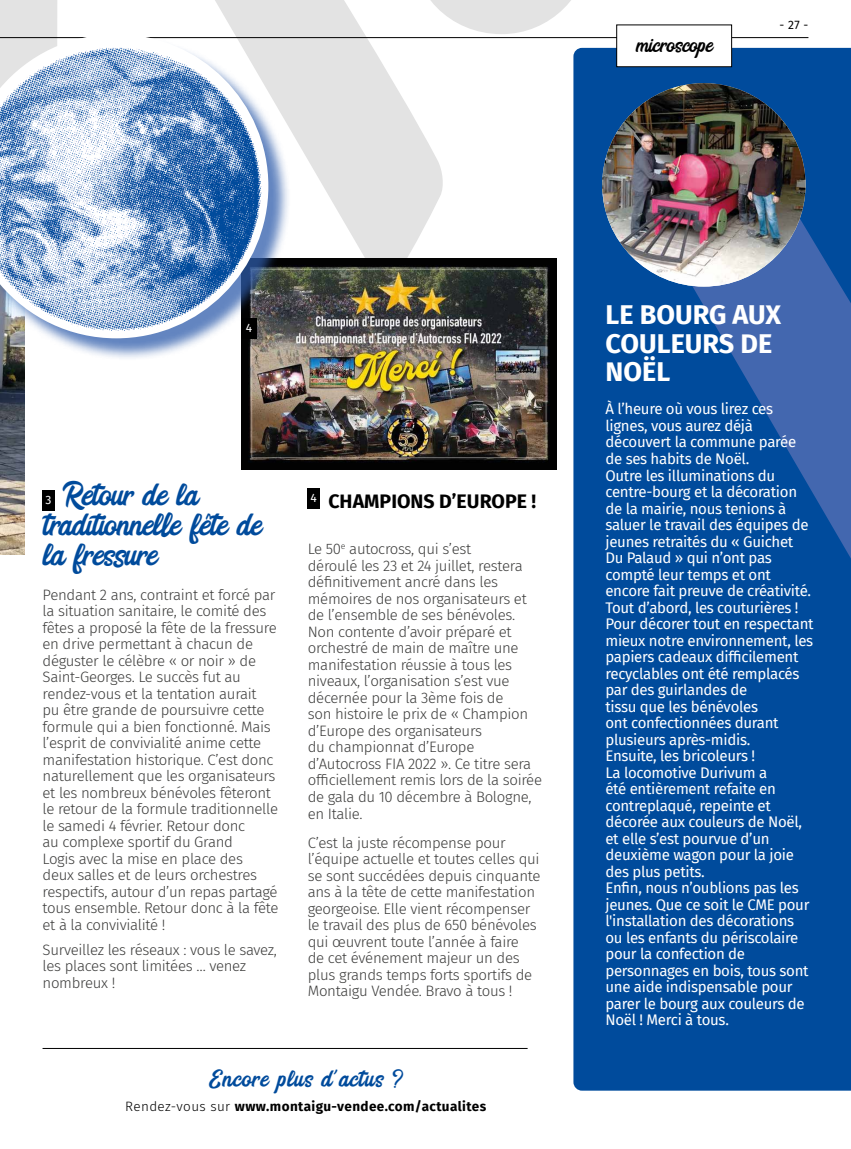
<style>
.page{position:relative;width:851px;height:1149px;background:#fff}
.page>*{position:absolute;margin:0;border:0;box-sizing:border-box;transform-origin:0 0}
.t1{font:39px/30px "Bring Heart";letter-spacing:-.01em;color:#004b9c}
.t2{font:28.8px "Bring Heart";letter-spacing:.03em;color:#004b9c}
.t3{font:700 27px/28.5px "Fira Sans";color:#fff}
.t4{font:25.5px "Bring Heart";color:#000}
.t5{font:700 19.5px "Fira Sans";color:#000}
.t6{font:300 15px/16.5px "Fira Sans";letter-spacing:-.02em;color:#3c3c3b}
.t7{font:15px/16.5px "Fira Sans";letter-spacing:-.02em;color:#fff}
.t8{font:700 13.5px "Fira Sans";letter-spacing:.03em;color:#000}
.t9{font:12px "Fira Sans";color:#000}
.t10{font:12px "Fira Sans";color:#fff}
.s1{font-weight:300}
</style>
<div class="page">
<svg style="left:215px;top:0;width:229px;height:258px;fill:#e3e3e3"></svg>
<img style="left:241px;top:258px;width:315px;height:211px">
<div style="left:0;top:0;width:57px;height:34px;background:#e3e3e3"></div>
<img style="left:0;top:361px;width:24px;height:193px">
<hr style="left:0;top:37px;width:808px;height:1px;background:#000">
<div style="left:573px;top:48px;width:277px;height:1042px;background:#004b9c"></div>
<svg style="left:611px;top:135px;width:239px;height:465px;fill:#004b9c"></svg>
<hr style="left:43px;top:1047px;width:484px;height:1px;background:#000">
<div style="left:616px;top:25px;width:115px;height:42px;background:#fff"></div>
<div style="left:616px;top:25px;width:115px;height:42px;border:1px solid #000"></div>
<div style="left:308px;top:488px;width:12px;height:20px;background:#000"></div>
<div style="left:43px;top:489px;width:12px;height:21px;background:#000"></div>
<img style="left:602px;top:83px;width:203px;height:203px;border-radius:102px">
<svg style="left:410px;top:0;width:161px;height:34px"></svg>
<div style="left:0;top:37px;width:291px;height:324px;background:#2e5cab;opacity:.75"></div>
<img style="left:0;top:34px;width:268px;height:304px">
<h3 class="t4" style="left:635px;top:31px;width:78px">microscope</h3>
<p class="t9" style="left:779px;top:16px;width:30px">- 27 -</p>
<p class="t10" style="left:246px;top:319px;width:8px">4</p>
<h1 class="t1" style="left:43px;top:481px;width:220px;text-indent:20px">Retour de la traditionnelle fête de la fressure</h1>
<p class="t6" style="left:43px;top:586px;width:237px">Pendant 2 ans, contraint et forcé par la situation sanitaire, le comité des fêtes a proposé la fête de la fressure en drive permettant à chacun de déguster le célèbre « or noir » de Saint-Georges. Le succès fut au rendez-vous et la tentation aurait<br>pu être grande de poursuivre cette formule qui a bien fonctionné. Mais l’esprit de convivialité anime cette manifestation historique. C’est donc naturellement que les organisateurs et les nombreux bénévoles fêteront le retour de la formule traditionnelle le samedi 4 février. Retour donc<br>au complexe sportif du Grand<br>Logis avec la mise en place des<br>deux salles et de leurs orchestres respectifs, autour d’un repas partagé tous ensemble. Retour donc à la fête et à la convivialité !</p>
<p class="t6" style="left:43px;top:941px;width:236px">Surveillez les réseaux : vous le savez, les places sont limitées … venez nombreux !</p>
<p class="t10" style="left:46px;top:490px;width:7px">3</p>
<h3 class="t5" style="left:310px;top:485px;width:227px"><sup>4</sup> CHAMPIONS D’EUROPE !</h3>
<p class="t6" style="left:308px;top:540px;width:236px">Le 50<sup>e</sup> autocross, qui s’est<br>déroulé les 23 et 24 juillet, restera définitivement ancré dans les mémoires de nos organisateurs et de l’ensemble de ses bénévoles.<br>Non contente d’avoir préparé et orchestré de main de maître une manifestation réussie à tous les niveaux, l’organisation s’est vue décernée pour la 3ème fois de<br>son histoire le prix de « Champion d’Europe des organisateurs<br>du championnat d’Europe d’Autocross FIA 2022 ». Ce titre sera officiellement remis lors de la soirée de gala du 10 décembre à Bologne, en Italie.</p>
<p class="t6" style="left:308px;top:834px;width:234px">C’est la juste récompense pour l’équipe actuelle et toutes celles qui se sont succédées depuis cinquante ans à la tête de cette manifestation georgeoise. Elle vient récompenser le travail des plus de 650 bénévoles qui œuvrent toute l’année à faire<br>de cet événement majeur un des plus grands temps forts sportifs de Montaigu Vendée. Bravo à tous !</p>
<h2 class="t2" style="left:209px;top:1063px;width:195px">Encore plus d’actus <sup>?</sup></h2>
<p class="t8" style="left:125px;top:1094px;width:362px"><span class="s1">Rendez-vous sur</span> www.montaigu-vendee.com/actualites</p>
<h3 class="t3" style="left:605px;top:299px;width:177px">LE BOURG AUX<br>COULEURS DE<br>NOËL</h3>
<p class="t7" style="left:605px;top:400px;width:210px">À l’heure où vous lirez ces lignes, vous aurez déjà découvert la commune parée de ses habits de Noël.<br>Outre les illuminations du centre-bourg et la décoration de la mairie, nous tenions à saluer le travail des équipes de jeunes retraités du « Guichet<br>Du Palaud » qui n’ont pas compté leur temps et ont encore fait preuve de créativité.<br>Tout d’abord, les couturières !<br>Pour décorer tout en respectant mieux notre environnement, les papiers cadeaux difficilement recyclables ont été remplacés par des guirlandes de<br>tissu que les bénévoles<br>ont confectionnées durant plusieurs après-midis.<br>Ensuite, les bricoleurs !<br>La locomotive Durivum a<br>été entièrement refaite en contreplaqué, repeinte et décorée aux couleurs de Noël, et elle s’est pourvue d’un deuxième wagon pour la joie des plus petits.<br>Enfin, nous n’oublions pas les jeunes. Que ce soit le CME pour l'installation des décorations ou les enfants du périscolaire pour la confection de personnages en bois, tous sont une aide indispensable pour parer le bourg aux couleurs de<br>Noël ! Merci à tous.</p>
</div>
